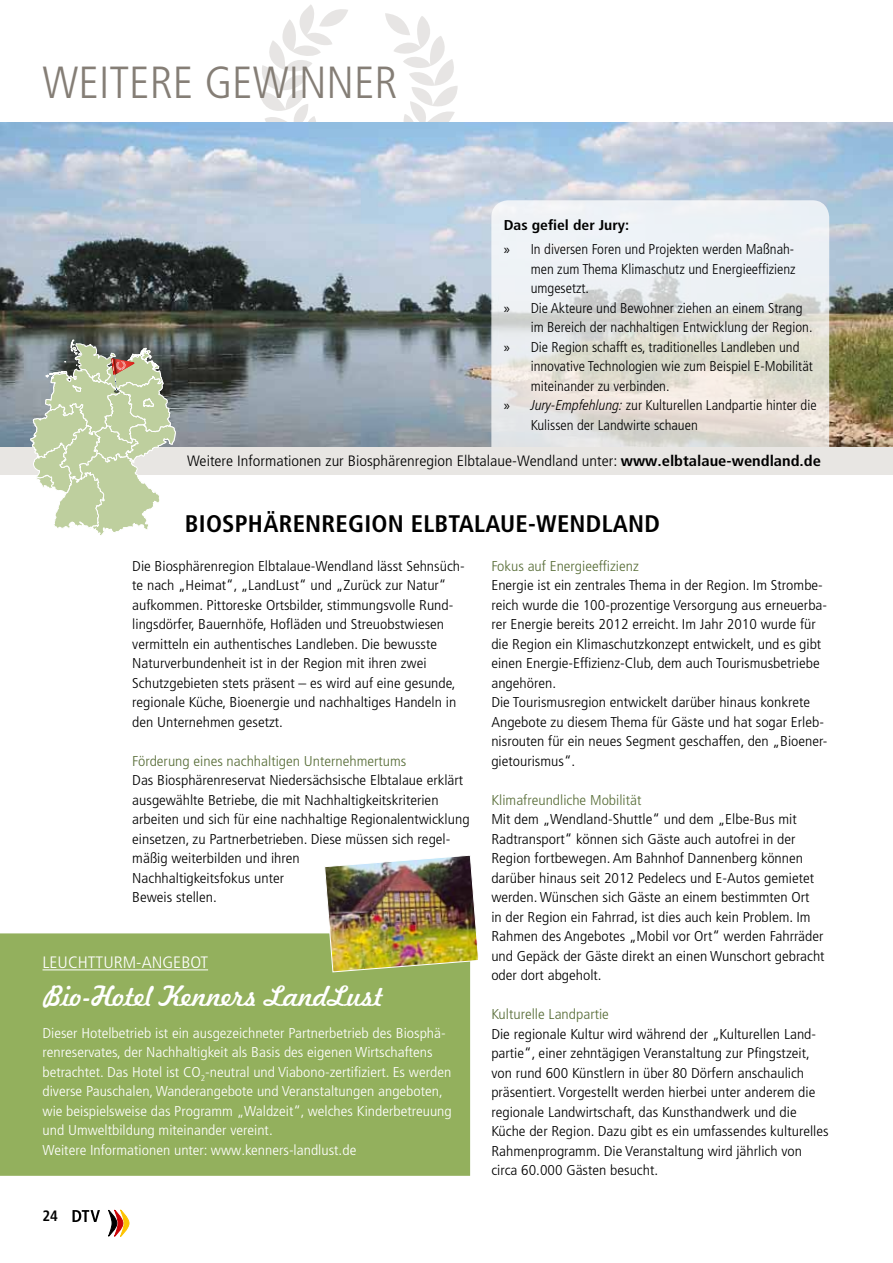
<style>
.page{position:relative;width:893px;height:1263px;background:#fff}
.page>*{position:absolute;margin:0;border:0;box-sizing:border-box;transform-origin:0 0}
.t1{font:300 condensed 45px "Frutiger LT Pro";color:#857e76}
.t2{font:27px "Freehand 521 BT Regular C";color:#fff}
.t3{font:700 condensed 24px "Frutiger LT Pro";letter-spacing:.01em;color:#000}
.t4{font:300 condensed 16.5px "Frutiger LT Pro";color:#fff;scale:1.1 1}
.t5{font:300 condensed 15px "Frutiger LT Pro";color:#000;scale:1.1 1}
.t6{font:700 condensed 15px "Frutiger LT Pro";color:#000}
.t7{font:300 condensed 14.25px/19.5px "Frutiger LT Pro";color:#000;scale:1.1 1}
.t8{font:300 condensed 14.25px/19.5px "Frutiger LT Pro";color:#fff;scale:1.1 1}
.t9{font:300 condensed 14.25px/23.7px "Frutiger LT Pro";color:#000}
.t10{font:300 condensed 14.25px "Frutiger LT Pro";color:#596e39;scale:1.1 1}
.s1{font-weight:700}
.s2{font-family:"Myriad Pro";font-weight:400;font-stretch:normal}
.s3{font-style:italic}
</style>
<div class="page">
<div style="left:0;top:933px;width:470px;height:243px;background:#93b05d"></div>
<hr style="left:43px;top:969px;width:165px;height:1px;background:#fff">
<svg style="left:259px;top:4px;width:199px;height:118px"></svg>
<img style="left:0;top:122px;width:893px;height:325px">
<svg style="left:491px;top:200px;width:338px;height:285px;background:#e6e7e4"></svg>
<img style="left:324px;top:855px;width:155px;height:118px">
<div style="left:0;top:447px;width:893px;height:27px;background:#e8e6e3"></div>
<svg style="left:30px;top:339px;width:146px;height:196px"></svg>
<svg style="left:73px;top:1210px;width:27px;height:12px"></svg>
<svg style="left:108px;top:1210px;width:21px;height:26px"></svg>
<h1 class="t1" style="left:43px;top:56px;width:346px">Weitere Gewinn er</h1>
<p class="t9" style="left:504px;top:214px;width:292px"><span class="s1">Das gefiel der Jury:<br></span><span class="s2">»</span> In diversen Foren und Projekten werden Maßnah-</p>
<p class="t9" style="left:531px;top:257px;width:267px">men zum Thema Klimaschutz und Energieeffizienz</p>
<p class="t9" style="left:531px;top:277px;width:60px">umgesetzt.</p>
<p class="t9" style="left:504px;top:296px;width:300px"><span class="s2">»</span> Die Akteure und Bewohner ziehen an einem Strang</p>
<p class="t9" style="left:531px;top:316px;width:283px">im Bereich der nachhaltigen Entwicklung der Region.</p>
<p class="t9" style="left:504px;top:335px;width:297px"><span class="s2">»</span> Die Region schafft es, traditionelles Landleben und</p>
<p class="t9" style="left:531px;top:355px;width:284px">innovative Technologien wie zum Beispiel E-Mobilität</p>
<p class="t9" style="left:531px;top:374px;width:140px">miteinander zu verbinden.</p>
<p class="t9" style="left:504px;top:394px;width:314px"><span class="s2">»</span> <span class="s3">Jury-Empfehlung:</span> zur Kulturellen Landpartie hinter die</p>
<p class="t9" style="left:531px;top:413px;width:169px">Kulissen der Landwirte schauen</p>
<p class="t5" style="left:187px;top:452px;width:578px">Weitere Informationen zur Biosphärenregion Elbtalaue-Wendland unter: <span class="s1">www.elbtalaue-wendland.de</span></p>
<h3 class="t3" style="left:185px;top:509px;width:477px">Biosphärenregion Elbtalaue-Wendland</h3>
<p class="t7" style="left:132px;top:556px;width:304px">Die Biosphärenregion Elbtalaue-Wendland lässt Sehnsüch&shy;te nach „Heimat“, „LandLust“ und „Zurück zur Natur“ aufkommen. Pittoreske Ortsbilder, stimmungsvolle Rund&shy;lingsdörfer, Bauernhöfe, Hofläden und Streuobstwiesen vermitteln ein authentisches Landleben. Die bewusste Naturverbundenheit ist in der Region mit ihren zwei Schutzgebieten stets präsent – es wird auf eine gesunde, regionale Küche, Bioenergie und nachhaltiges Handeln in den Unternehmen gesetzt.</p>
<p class="t10" style="left:132px;top:753px;width:251px">Förderung eines nachhaltigen Unternehmertums</p>
<p class="t7" style="left:132px;top:771px;width:308px">Das Biosphärenreservat Niedersächsische Elbtalaue erklärt ausgewählte Betriebe, die mit Nachhaltigkeitskriterien arbeiten und sich für eine nachhaltige Regionalentwicklung einsetzen, zu Partnerbetrieben. Diese müssen sich regel&shy;mäßig weiterbilden und ihren<br>Nachhaltigkeitsfokus unter<br>Beweis stellen.</p>
<p class="t4" style="left:43px;top:953px;width:51px">Leuchtturm</p>
<p class="t4" style="left:136px;top:953px;width:15px">-Ang</p>
<p class="t4" style="left:173px;top:953px;width:31px">ebot</p>
<h2 class="t2" style="left:43px;top:977px;width:342px">Bio-Hotel Kenners LandLust</h2>
<p class="t8" style="left:43px;top:1023px;width:374px">Dieser Hotelbetrieb ist ein ausgezeichneter Partnerbetrieb des Biosphä&shy;renreservates, der Nachhaltigkeit als Basis des eigenen Wirtschaftens betrachtet. Das Hotel ist CO <sub>2</sub>-neutral und Viabono-zertifiziert. Es werden diverse Pauschalen, Wanderangebote und Veranstaltungen angeboten, wie beispielsweise das Programm „Waldzeit“, welches Kinderbetreuung und Umweltbildung miteinander vereint.<br>Weitere Informationen unter: www.kenners-landlust.de</p>
<p class="t6" style="left:43px;top:1207px;width:17px">24</p>
<p class="t10" style="left:491px;top:558px;width:136px">Fokus auf Energieeffizienz</p>
<p class="t7" style="left:491px;top:576px;width:307px">Energie ist ein zentrales Thema in der Region. Im Strombe&shy;reich wurde die 100-prozentige Versorgung aus erneuerba&shy;rer Energie bereits 2012 erreicht. Im Jahr 2010 wurde für die Region ein Klimaschutzkonzept entwickelt, und es gibt einen Energie-Effizienz-Club, dem auch Tourismusbetriebe angehören.<br>Die Tourismusregion entwickelt darüber hinaus konkrete Angebote zu diesem Thema für Gäste und hat sogar Erleb&shy;nisrouten für ein neues Segment geschaffen, den „Bioener&shy;gietourismus“.</p>
<p class="t10" style="left:491px;top:792px;width:138px">Klimafreundliche Mobilität</p>
<p class="t7" style="left:491px;top:810px;width:304px">Mit dem „Wendland-Shuttle“ und dem „Elbe-Bus mit Radtransport“ können sich Gäste auch autofrei in der Region fortbewegen. Am Bahnhof Dannenberg können darüber hinaus seit 2012 Pedelecs und E-Autos gemietet werden. Wünschen sich Gäste an einem bestimmten Ort<br>in der Region ein Fahrrad, ist dies auch kein Problem. Im Rahmen des Angebotes „Mobil vor Ort“ werden Fahrräder und Gepäck der Gäste direkt an einen Wunschort gebracht oder dort abgeholt.</p>
<p class="t10" style="left:491px;top:1006px;width:108px">Kulturelle Landpartie</p>
<p class="t7" style="left:491px;top:1024px;width:308px">Die regionale Kultur wird während der „Kulturellen Land&shy;partie“, einer zehntägigen Veranstaltung zur Pfingstzeit, von rund 600 Künstlern in über 80 Dörfern anschaulich präsentiert. Vorgestellt werden hierbei unter anderem die regionale Landwirtschaft, das Kunsthandwerk und die Küche der Region. Dazu gibt es ein umfassendes kulturelles Rahmenprogramm. Die Veranstaltung wird jährlich von circa 60.000 Gästen besucht.</p>
</div>
